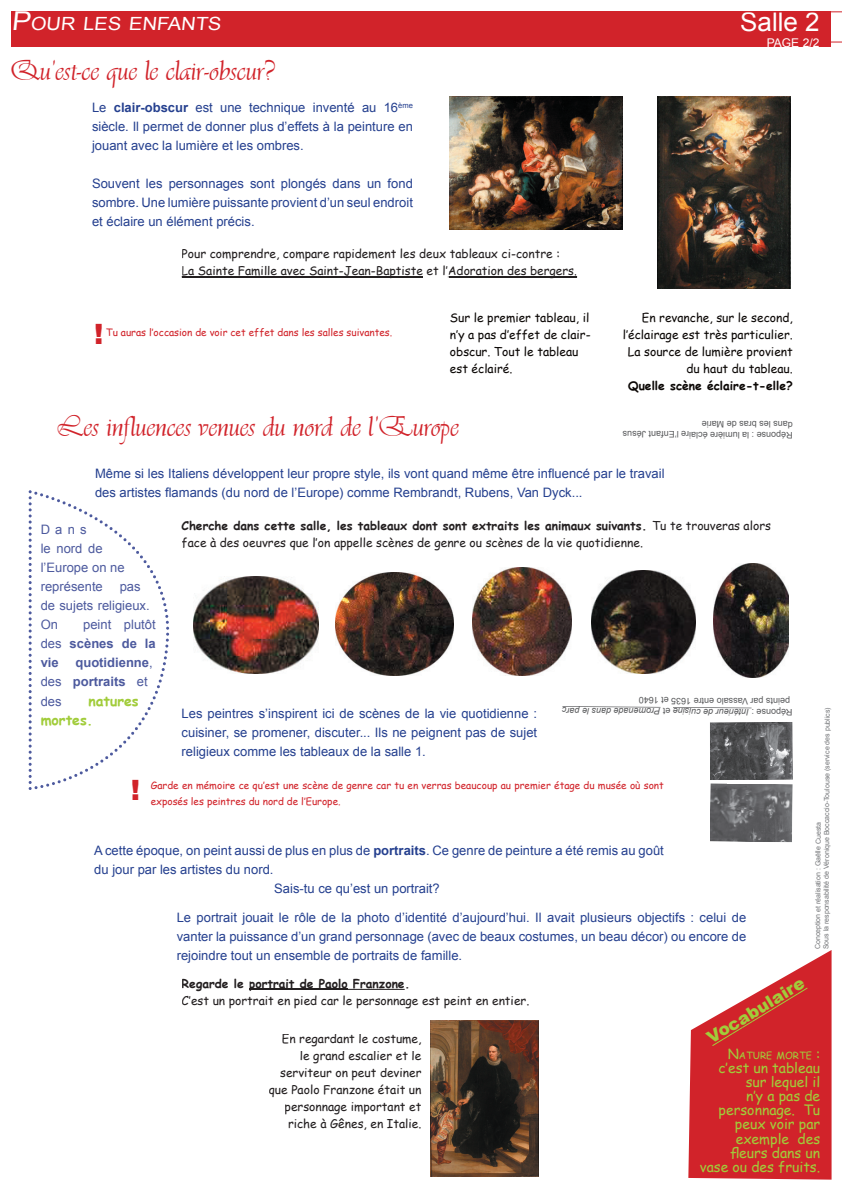
<style>
.page{position:relative;width:842px;height:1191px;background:#fff}
.page>*{position:absolute;margin:0;border:0;box-sizing:border-box;transform-origin:0 0}
.t1{font:italic 30px "Vivaldi D";color:#d1232a}
.t2{font:900 28px "Arial";color:#d1232a}
.t3{font:26px "Arial";color:#fff}
.t4{font:18.2px "Arial";color:#fff;scale:1.1 1}
.t5{font:900 17px "Arial";color:#a1cc3a}
.t6{font:14px/14px "Comic Sans MS";color:#a1cc3a;text-align:right}
.t7{font:700 14px/19px "Comic Sans MS";color:#a1cc3a}
.t8{font:13px/19px "Arial";color:#25408f;text-align:justify}
.t9{font:13px/19px "Arial";color:#4d5a9e}
.t10{font:700 13px/19px "Arial";color:#4d5a9e}
.t11{font:12px/17px "Comic Sans MS";color:#231f20}
.t12{font:12px/17px "Comic Sans MS";color:#0c0806}
.t13{font:700 12px "Comic Sans MS";color:#231f20}
.t14{font:700 12px "Comic Sans MS";color:#0c0806}
.t15{font:12px "Arial";color:#fff}
.t16{font:10px/16px "Comic Sans MS";color:#d1232a}
.t17{font:9.8px "Comic Sans MS";color:#a1cc3a}
.t18{font:9px/10.4px "Arial";letter-spacing:-.01em;color:#57585a}
.t19{font:7px/8.7px "Arial";letter-spacing:-.005em;color:#727477}
.s1{font-size:26px}
.s2{font-weight:700}
.s3{font-weight:400}
.s4{font-style:italic}
.s5{font-size:14px}
</style>
<div class="page">
<div style="left:11px;top:11px;width:820px;height:36px;background:#d1232a"></div>
<svg style="left:831px;top:11px;width:11px;height:32px"></svg>
<hr style="left:182px;top:276px;width:241px;height:1px;background:#231f20">
<hr style="left:449px;top:276px;width:127px;height:1px;background:#231f20">
<img style="left:450px;top:96px;width:172px;height:134px">
<img style="left:657px;top:96px;width:133px;height:192px">
<hr style="left:348px;top:988px;width:57px;height:2px;background:#231f20">
<hr style="left:249px;top:988px;width:99px;height:2px;background:#231f20">
<svg style="left:29px;top:490px;width:140px;height:300px"></svg>
<img style="left:194px;top:576px;width:125px;height:97px">
<img style="left:335px;top:573px;width:118px;height:103px">
<img style="left:472px;top:568px;width:99px;height:108px">
<img style="left:591px;top:570px;width:104px;height:104px">
<img style="left:713px;top:563px;width:76px;height:114px">
<img style="left:430px;top:1020px;width:109px;height:156px">
<img style="left:710px;top:783px;width:83px;height:59px">
<img style="left:710px;top:722px;width:83px;height:58px">
<svg style="left:673px;top:707px;width:78px;height:1px"></svg>
<svg style="left:562px;top:706px;width:98px;height:1px"></svg>
<svg style="left:688px;top:950px;width:143px;height:229px"></svg>
<h3 class="t4" style="left:11px;top:12px;width:194px"><span class="s1">P</span>OUR LES ENFANTS</h3>
<h3 class="t3" style="left:740px;top:5px;width:81px">Salle 2</h3>
<p class="t15" style="left:767px;top:35px;width:54px">PAGE 2/2</p>
<h1 class="t1" style="left:11px;top:53px;width:266px">Qu’est -cequeleclair -obscur?</h1>
<p class="t8" style="left:92px;top:98px;width:322px">Le <span class="s2">clair-obscur</span> est une technique inventé au 16<sup>ème </sup>siècle. Il permet de donner plus d’effets à la peinture en jouant avec la lumière et les ombres.</p>
<p class="t8" style="left:92px;top:174px;width:322px">Souvent les personnages sont plongés dans un fond sombre. Une lumière puissante provient d’un seul endroit et éclaire un élément précis.</p>
<p class="t11" style="left:182px;top:245px;width:397px">Pour comprendre, compare rapidement les deux tableaux ci-contre :<br>La Sainte Famille avec Saint-Jean-Baptiste et l‛Adoration des bergers.</p>
<p class="t12" style="left:450px;top:308px;width:142px">Sur le premier tableau, il n‛y a pas d‛effet de clair&shy;obscur. Tout le tableau est éclairé.</p>
<p class="t12" style="left:623px;top:309px;width:172px;text-align:right">En revanche, sur le second, l‛éclairage est très particulier.<br>La source de lumière provient du haut du tableau.</p>
<p class="t14" style="left:628px;top:377px;width:166px">Quelle scène éclaire-t-elle?</p>
<p class="t18" style="left:793px;top:440px;width:172px;rotate:-180deg">Réponse : la lumière éclaire l’Enfant Jésus dans les bras de Marie</p>
<h2 class="t2" style="left:94px;top:314px;width:11px">!</h2>
<p class="t16" style="left:106px;top:324px;width:288px">Tu auras l‛occasion de voir cet effet dans les salles suivantes.</p>
<h1 class="t1" style="left:58px;top:409px;width:414px">Les influences venues dunord del ’Europe</h1>
<p class="t8" style="left:95px;top:464px;width:571px">Même si les Italiens développent leur propre style, ils vont quand même être influencé par le travail des artistes flamands (du nord de l’Europe) comme Rembrandt, Rubens, Van Dyck...</p>
<p class="t11" style="left:182px;top:517px;width:591px"><span class="s2">Cherche dans cette salle, les tableaux dont sont extraits les animaux suivants.</span> Tu te trouveras alors face à des oeuvres que l‛on appelle scènes de genre ou scènes de la vie quotidienne.</p>
<p class="t9" style="left:41px;top:520px;width:85px">Dans<br>le nord de l’Europe on ne représente</p>
<p class="t9" style="left:41px;top:577px;width:110px;text-indent:79px">pas de sujets religieux.<br>On</p>
<p class="t9" style="left:41px;top:615px;width:116px;text-align:justify;text-indent:42px">peint plutôt des <span class="s2">scènes de la vie</span></p>
<p class="t10" style="left:41px;top:654px;width:114px;text-indent:35px">quotidienne<span class="s3">, des</span> portraits <span class="s3">et des</span></p>
<p class="t7" style="left:41px;top:690px;width:99px;text-indent:48px">natures mortes.</p>
<p class="t18" style="left:792px;top:716px;width:232px;rotate:-180deg">Réponse : <span class="s4">Intérieur de cuisine</span> et <span class="s4">Promenade dans le parc </span>peints par Vassalo entre 1635 et 1640</p>
<p class="t19" style="left:814px;top:949px;width:244px;rotate:-90deg">Conception et réalisation : Gaëlle Cuesta<br>Sous la responsabilité de Véronique Boccaccio-Toulouse (service des publics)</p>
<p class="t8" style="left:182px;top:704px;width:357px">Les peintres s’inspirent ici de scènes de la vie quotidienne : cuisiner, se promener, discuter... Ils ne peignent pas de sujet religieux comme les tableaux de la salle 1.</p>
<h2 class="t2" style="left:131px;top:770px;width:11px">!</h2>
<p class="t16" style="left:151px;top:777px;width:515px">Garde en mémoire ce qu‛est une scène de genre car tu en verras beaucoup au premier étage du musée où sont exposés les peintres du nord de l‛Europe.</p>
<p class="t8" style="left:94px;top:841px;width:571px">A cette époque, on peint aussi de plus en plus de <span class="s2">portraits</span>. Ce genre de peinture a été remis au goût</p>
<p class="t8" style="left:94px;top:860px;width:181px">du jour par les artistes du nord.</p>
<p class="t8" style="left:274px;top:879px;width:167px">Sais-tu ce qu’est un portrait?</p>
<p class="t8" style="left:177px;top:908px;width:571px">Le portrait jouait le rôle de la photo d’identité d’aujourd’hui. Il avait plusieurs objectifs : celui de vanter la puissance d’un grand personnage (avec de beaux costumes, un beau décor) ou encore de rejoindre tout un ensemble de portraits de famille.</p>
<p class="t13" style="left:182px;top:974px;width:230px">Regarde le portrait de Paolo Franzone.</p>
<p class="t11" style="left:182px;top:991px;width:349px">C‛est un portrait en pied car le personnage est peint en entier.</p>
<p class="t11" style="left:269px;top:1030px;width:154px;text-align:right">En regardant le costume,<br>le grand escalier et le serviteur on peut deviner que Paolo Franzone était un personnage important et riche à Gênes, en Italie.</p>
<h3 class="t5" style="left:702px;top:1027px;width:113px;rotate:-31deg">Vocabulaire</h3>
<p class="t17" style="left:728px;top:1048px;width:94px"><span class="s5">N</span>ATURE MORTE <span class="s5">:</span></p>
<p class="t6" style="left:700px;top:1061px;width:122px">c‛est un tableau sur lequel il<br>n‛y a pas de personnage. Tu peux voir par exemple des fleurs dans un vase ou des fruits.</p>
</div>
